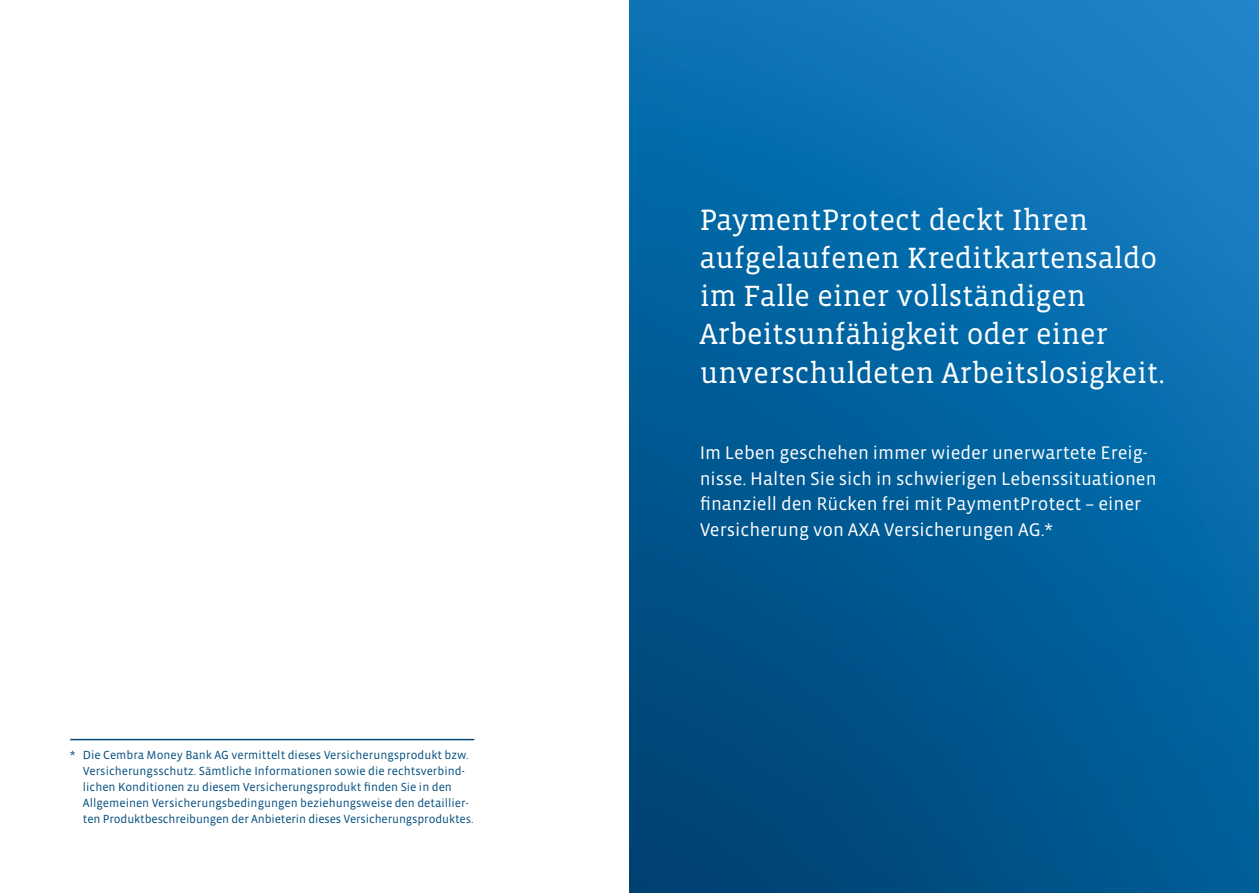
<style>
.page{position:relative;width:1259px;height:893px;background:#fff}
.page>*{position:absolute;margin:0;border:0;box-sizing:border-box;transform-origin:0 0}
.t1{font:30px/38.2px "Vista Slab OT";color:#fff}
.t2{font:18.75px/25.5px "Vista Sans OT";color:#fff}
.t3{font:12px/15.9px "Vista Sans OT";color:#004d7e}
</style>
<div class="page">
<svg style="left:629px;top:0;width:630px;height:893px;background:#04619d"></svg>
<hr style="left:70px;top:739px;width:404px;height:1px;background:#004d7e">
<p class="t3" style="left:83px;top:747px;width:392px;text-indent:-13px">* Die Cembra Money Bank AG vermittelt dieses Versicherungsprodukt bzw.<br>Versicherungsschutz. Sämtliche Informationen sowie die rechtsverbind&shy;lichen Konditionen zu diesem Versicherungsprodukt finden Sie in den Allgemeinen Versicherungsbedingungen beziehungsweise den detaillier&shy;ten Produktbeschreibungen der Anbieterin dieses Versicherungsproduktes.</p>
<h1 class="t1" style="left:699px;top:201px;width:467px">PaymentProtect deckt Ihren aufgelaufenen Kreditkartensaldo im Falle einer vollständigen<br>Arbeitsunfähigkeit oder einer unverschuldeten Arbeitslosigkeit.</h1>
<h2 class="t2" style="left:699px;top:441px;width:458px">Im Leben geschehen immer wieder unerwartete Ereig&shy;nisse. Halten Sie sich in schwierigen Lebenssituationen finanziell den Rücken frei mit PaymentProtect – einer Versicherung von AXA Versicherungen AG.*</h2>
</div>
